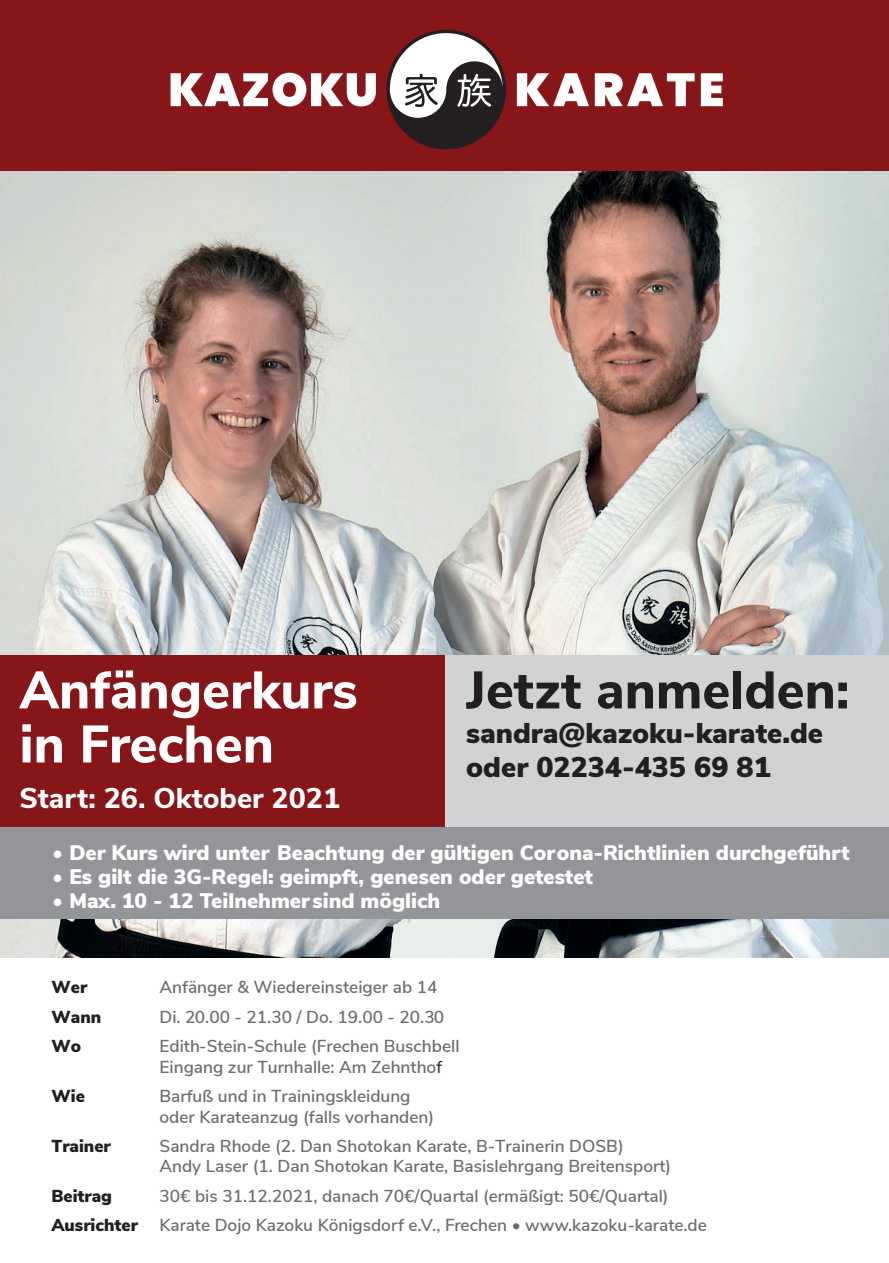
<style>
.page{position:relative;width:889px;height:1263px;background:#fff}
.page>*{position:absolute;margin:0;border:0;box-sizing:border-box;transform-origin:0 0}
.t1{font:800 52.5px/54px "Nunito Sans";color:#fff}
.t2{font:800 52.5px "Nunito Sans";color:#231f20}
.t3{font:900 28.5px/34.5px "Nunito Sans";color:#231f20}
.t4{font:800 28.5px "Nunito Sans";color:#fff}
.t5{font:900 21px "Nunito Sans";color:#fff}
.t6{font:600 17.25px/20.7px "Nunito Sans";color:#6c6d70}
.t7{font:900 17.25px "Nunito Sans";color:#231f20}
.s1{font-weight:400;color:#231f20}
.s2{font-weight:900;color:#231f20}
</style>
<div class="page">
<img style="left:0;top:170px;width:889px;height:787px">
<div style="left:0;top:0;width:889px;height:170px;background:#871618"></div>
<div style="left:386px;top:30px;width:120px;height:119px;background:#231f20;border-radius:50%"></div>
<svg style="left:517px;top:73px;width:72px;height:33px"></svg>
<svg style="left:595px;top:73px;width:99px;height:33px"></svg>
<svg style="left:701px;top:73px;width:22px;height:33px"></svg>
<svg style="left:390px;top:33px;width:113px;height:113px"></svg>
<svg style="left:171px;top:73px;width:205px;height:33px"></svg>
<div style="left:445px;top:655px;width:444px;height:172px;background:#d1d2d4"></div>
<div style="left:0;top:655px;width:445px;height:172px;background:#871618"></div>
<div style="left:0;top:827px;width:889px;height:91px;background:#939598"></div>
<h1 class="t1" style="left:20px;top:660px;width:340px">Anfängerkurs in Frechen</h1>
<h2 class="t4" style="left:20px;top:776px;width:322px">Start: 26. Oktober 2021</h2>
<p class="t5" style="left:52px;top:837px;width:799px">• Der Kurs wird unter Beachtung der gültigen Corona-Richtlinien durchgeführt</p>
<p class="t5" style="left:52px;top:861px;width:542px">• Es gilt die 3G-Regel: geimpft, genesen oder getestet</p>
<p class="t5" style="left:52px;top:885px;width:389px">• Max. 10 - 12 Teilnehmer sind möglich</p>
<h1 class="t2" style="left:466px;top:651px;width:385px">Jetzt anmelden:</h1>
<h2 class="t3" style="left:466px;top:714px;width:358px">sandra@kazoku-karate.de oder 02234-435 69 81</h2>
<p class="t7" style="left:51px;top:974px;width:37px">Wer</p>
<p class="t6" style="left:159px;top:975px;width:279px">Anfänger &amp; Wiedereinsteiger ab 14</p>
<p class="t7" style="left:51px;top:1003px;width:51px">Wann</p>
<p class="t6" style="left:159px;top:1004px;width:286px">Di. 20.00 - 21.30 / Do. 19.00 - 20.30</p>
<p class="t7" style="left:51px;top:1032px;width:31px">Wo</p>
<p class="t6" style="left:159px;top:1034px;width:301px">Edith-Stein-Schule (Frechen Buschbell<br>Eingang zur Turnhalle: Am Zehntho<span class="s1">f</span></p>
<p class="t7" style="left:51px;top:1082px;width:35px">Wie</p>
<p class="t6" style="left:159px;top:1084px;width:276px">Barfuß und in Trainingskleidung oder Karateanzug (falls vorhanden)</p>
<p class="t7" style="left:51px;top:1132px;width:61px">Trainer</p>
<p class="t6" style="left:159px;top:1133px;width:513px">Sandra Rhode (2. Dan Shotokan Karate, B-Trainerin DOSB)<br>Andy Laser (1. Dan Shotokan Karate, Basislehrgang Breitensport)</p>
<p class="t7" style="left:51px;top:1182px;width:62px">Beitrag</p>
<p class="t6" style="left:51px;top:1179px;width:657px;line-height:29.5px;text-indent:108px">30€ bis 31.12.2021, danach 70€/Quartal (ermäßigt: 50€/Quartal)<br><span class="s2">Ausrichter</span> Karate Dojo Kazoku Königsdorf e.V., Frechen • www.kazoku-karate.de</p>
</div>
